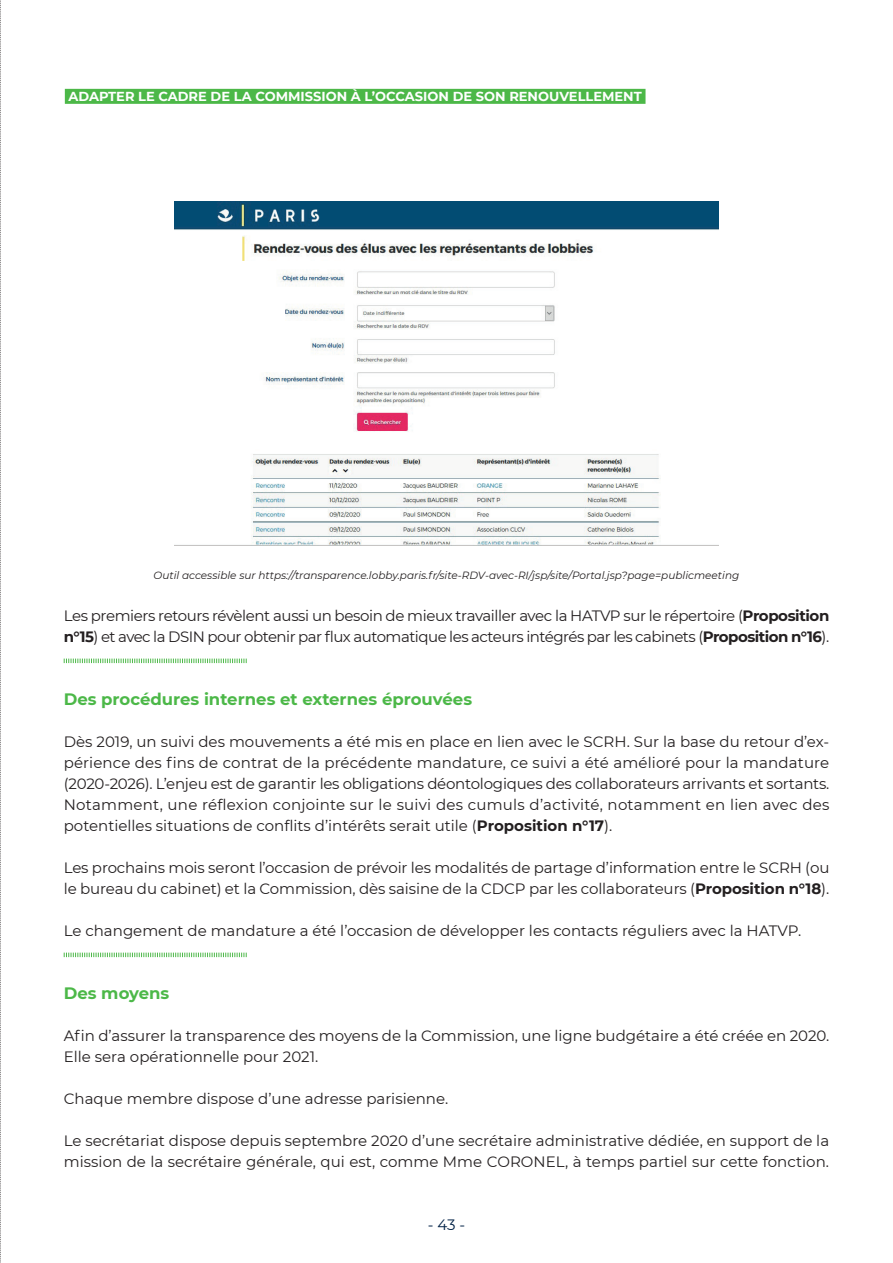
<style>
.page{position:relative;width:893px;height:1263px;background:#fff}
.page>*{position:absolute;margin:0;border:0;box-sizing:border-box;transform-origin:0 0}
.t1{font:700 16.5px "Montserrat";color:#4cb848}
.t2{font:15px/21px "Montserrat";letter-spacing:-.005em;color:#231f20}
.t3{font:15px/21px "Montserrat";letter-spacing:-.035em;color:#231f20}
.t4{font:15px "Montserrat";color:#002146}
.t5{font:700 13.05px "Montserrat";color:#fff}
.t6{font:italic 10.5px "Montserrat";color:#231f20}
.s1{font-weight:700}
</style>
<div class="page">
<div style="left:65px;top:89px;width:580px;height:15px;background:#4cb848"></div>
<img style="left:175px;top:202px;width:543px;height:343px">
<svg style="left:64px;top:659px;width:183px;height:4px"></svg>
<svg style="left:64px;top:953px;width:183px;height:4px"></svg>
<svg style="left:0;top:0;width:1px;height:1263px"></svg>
<p class="t5" style="left:69px;top:87px;width:575px">ADAPTER LE CADRE DE LA COMMISSION À L’OCCASION DE SON RENOUVELLEMENT</p>
<p class="t6" style="left:154px;top:568px;width:587px">Outil accessible sur https://transparence.lobby.paris.fr/site-RDV-avec-RI/jsp/site/Portal.jsp?page=publicmeeting</p>
<p class="t3" style="left:64px;top:605px;width:767px">Les premiers retours révèlent aussi un besoin de mieux travailler avec la HATVP sur le répertoire (<span class="s1">Proposition n°15</span>) et avec la DSIN pour obtenir par flux automatique les acteurs intégrés par les cabinets (<span class="s1">Proposition n°16</span>).</p>
<p class="t1" style="left:64px;top:687px;width:410px">Des procédures internes et externes éprouvées</p>
<p class="t2" style="left:64px;top:731px;width:767px;text-align:justify">Dès 2019, un suivi des mouvements a été mis en place en lien avec le SCRH. Sur la base du retour d’ex&shy;périence des fins de contrat de la précédente mandature, ce suivi a été amélioré pour la mandature (2020-2026). L’enjeu est de garantir les obligations déontologiques des collaborateurs arrivants et sortants.<br>Notamment, une réflexion conjointe sur le suivi des cumuls d’activité, notamment en lien avec des potentielles situations de conflits d’intérêts serait utile (<span class="s1">Proposition n°17</span>).</p>
<p class="t2" style="left:64px;top:857px;width:767px">Les prochains mois seront l’occasion de prévoir les modalités de partage d’information entre le SCRH (ou le bureau du cabinet) et la Commission, dès saisine de la CDCP par les collaborateurs (<span class="s1">Proposition n°18</span>).</p>
<p class="t2" style="left:64px;top:920px;width:739px">Le changement de mandature a été l’occasion de développer les contacts réguliers avec la HATVP.</p>
<p class="t1" style="left:64px;top:981px;width:107px">Des moyens</p>
<p class="t2" style="left:64px;top:1025px;width:767px">Afin d’assurer la transparence des moyens de la Commission, une ligne budgétaire a été créée en 2020.<br>Elle sera opérationnelle pour 2021.</p>
<p class="t2" style="left:64px;top:1088px;width:386px">Chaque membre dispose d’une adresse parisienne.</p>
<p class="t2" style="left:64px;top:1130px;width:767px">Le secrétariat dispose depuis septembre 2020 d’une secrétaire administrative dédiée, en support de la mission de la secrétaire générale, qui est, comme Mme CORONEL, à temps partiel sur cette fonction.</p>
<p class="t4" style="left:428px;top:1214px;width:39px">- 43 -</p>
</div>
